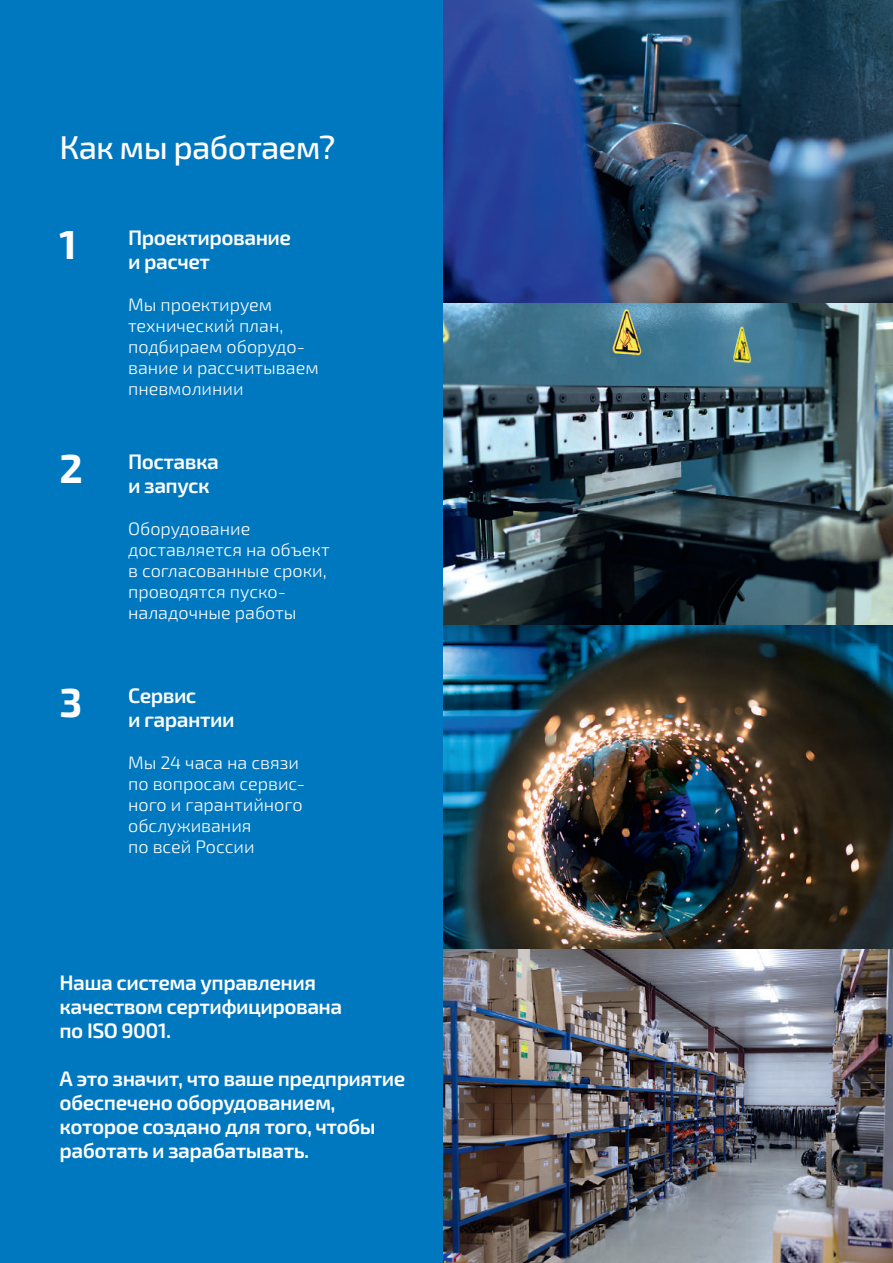
<style>
.page{position:relative;width:893px;height:1263px;background:#fff}
.page>*{position:absolute;margin:0;border:0;box-sizing:border-box;transform-origin:0 0}
.t1{font:700 40.5px "Exo 2.0";color:#fff}
.t2{font:500 33px "Exo 2.0";letter-spacing:-.025em;color:#fff}
.t3{font:600 21px/24px "Exo 2.0";letter-spacing:-.025em;color:#fff}
.t4{font:300 18px/21px "Exo 2.0";color:#fff}
</style>
<div class="page">
<img style="left:442px;top:0;width:451px;height:1263px">
<div style="left:0;top:0;width:442px;height:1263px;background:#0078c0"></div>
<h2 class="t2" style="left:60px;top:128px;width:277px">Как мы работаем?</h2>
<h1 class="t1" style="left:60px;top:220px;width:19px">1</h1>
<p class="t3" style="left:128px;top:226px;width:165px">Проектирование и расчет</p>
<p class="t4" style="left:128px;top:295px;width:192px">Мы проектируем технический план, подбираем оборудо&shy;вание и рассчитываем пневмолинии</p>
<h1 class="t1" style="left:60px;top:444px;width:25px">2</h1>
<p class="t3" style="left:128px;top:450px;width:92px">Поставка и запуск</p>
<p class="t4" style="left:128px;top:518px;width:203px">Оборудование доставляется на объект в согласованные сроки, проводятся пуско&shy;наладочные работы</p>
<h1 class="t1" style="left:60px;top:678px;width:24px">3</h1>
<p class="t3" style="left:128px;top:684px;width:108px">Сервис<br>и гарантии</p>
<p class="t4" style="left:128px;top:753px;width:179px">Мы 24 часа на связи по вопросам сервис&shy;ного и гарантийного обслуживания<br>по всей России</p>
<p class="t3" style="left:60px;top:971px;width:284px">Наша система управления качеством сертифицирована по ISO 9001.</p>
<p class="t3" style="left:60px;top:1067px;width:347px">А это значит, что ваше предприятие обеспечено оборудованием, которое создано для того, чтобы работать и зарабатывать.</p>
</div>
